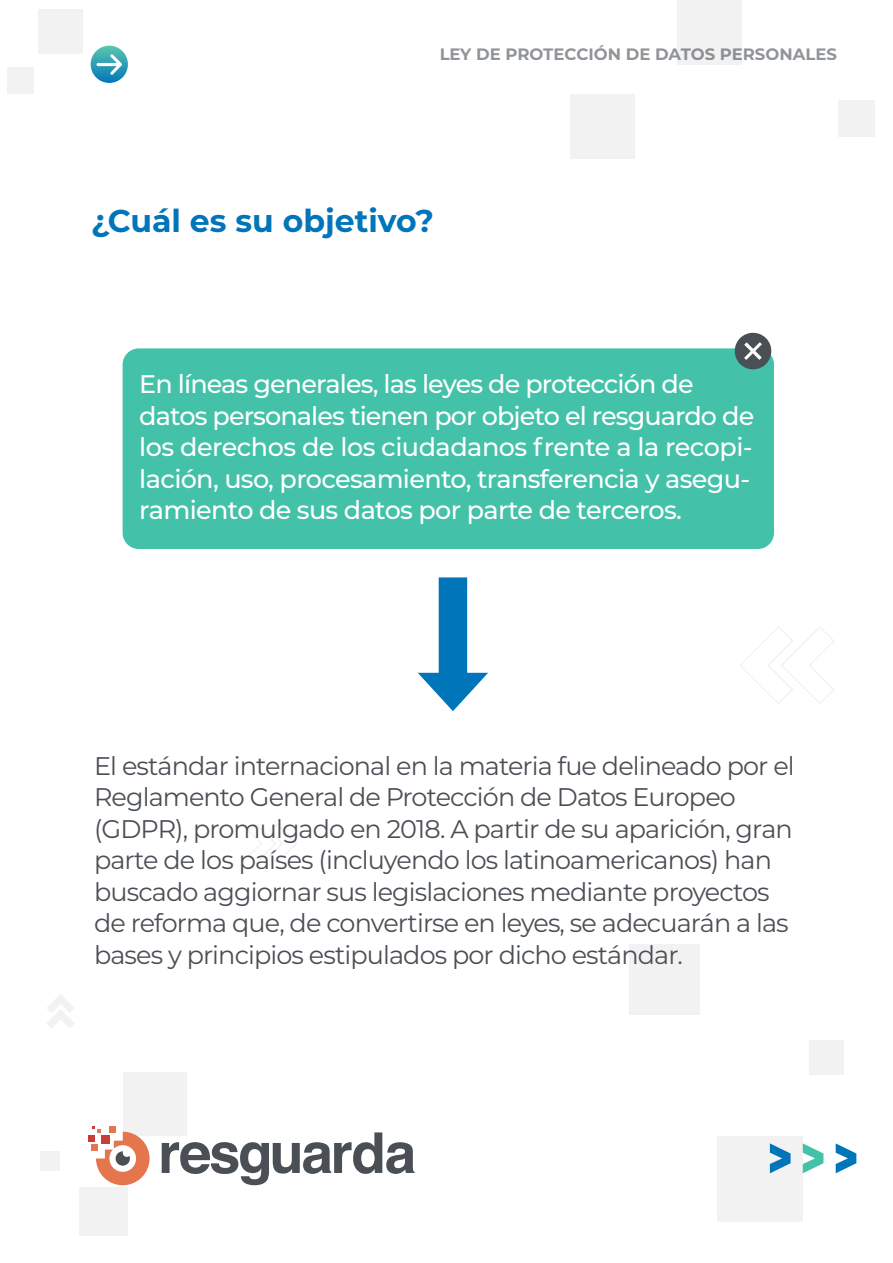
<style>
.page{position:relative;width:893px;height:1263px;background:#fff}
.page>*{position:absolute;margin:0;border:0;box-sizing:border-box;transform-origin:0 0}
.t1{font:700 31.5px "Montserrat";color:#0075ba}
.t2{font:25.5px/31.5px "Montserrat";letter-spacing:-.035em;color:#4a4f55}
.t3{font:500 25.5px/31.5px "Montserrat";letter-spacing:-.03em;color:#fff}
.t4{font:700 16.5px "Montserrat";color:#4a4f55}
</style>
<div class="page">
<div style="left:629px;top:944px;width:71px;height:70px;background:#f2f2f2"></div>
<div style="left:717px;top:1136px;width:86px;height:86px;background:#f2f2f2"></div>
<div style="left:809px;top:1040px;width:34px;height:35px;background:#f2f2f2"></div>
<div style="left:79px;top:1188px;width:49px;height:48px;background:#f2f2f2"></div>
<div style="left:41px;top:1151px;width:19px;height:19px;background:#f2f2f2"></div>
<div style="left:38px;top:9px;width:45px;height:44px;background:#f2f2f2"></div>
<div style="left:7px;top:67px;width:27px;height:26px;background:#f2f2f2"></div>
<div style="left:838px;top:100px;width:37px;height:37px;background:#f2f2f2"></div>
<div style="left:677px;top:1px;width:65px;height:64px;background:#f2f2f2"></div>
<div style="left:571px;top:94px;width:64px;height:64px;background:#f2f2f2"></div>
<div style="left:123px;top:1072px;width:64px;height:63px;background:#f2f2f2"></div>
<svg style="left:89px;top:1126px;width:61px;height:59px"></svg>
<svg style="left:162px;top:1132px;width:252px;height:53px"></svg>
<svg style="left:803px;top:1143px;width:20px;height:30px"></svg>
<svg style="left:770px;top:1143px;width:21px;height:30px"></svg>
<svg style="left:836px;top:1143px;width:20px;height:30px"></svg>
<svg style="left:91px;top:46px;width:37px;height:37px"></svg>
<svg style="left:97px;top:54px;width:25px;height:21px"></svg>
<svg style="left:740px;top:627px;width:94px;height:77px"></svg>
<svg style="left:47px;top:994px;width:27px;height:34px"></svg>
<svg style="left:249px;top:824px;width:48px;height:39px"></svg>
<div style="left:123px;top:348px;width:651px;height:201px;background:#44c1a9;border-radius:16px"></div>
<div style="left:439px;top:577px;width:28px;height:109px;background:#0075ba"></div>
<svg style="left:418px;top:673px;width:70px;height:38px"></svg>
<svg style="left:733px;top:332px;width:40px;height:38px"></svg>
<p class="t4" style="left:439px;top:42px;width:399px">LEY DE PROTECCIÓN DE DATOS PERSONALES</p>
<p class="t1" style="left:91px;top:198px;width:344px">¿Cuál es su objetivo?</p>
<p class="t3" style="left:139px;top:367px;width:616px">En líneas generales, las leyes de protección de datos personales tienen por objeto el resguardo de los derechos de los ciudadanos frente a la recopi&shy;lación, uso, procesamiento, transferencia y asegu&shy;ramiento de sus datos por parte de terceros.</p>
<p class="t2" style="left:94px;top:749px;width:702px">El estándar internacional en la materia fue delineado por el Reglamento General de Protección de Datos Europeo (GDPR), promulgado en 2018. A partir de su aparición, gran parte de los países (incluyendo los latinoamericanos) han buscado aggiornar sus legislaciones mediante proyectos de reforma que, de convertirse en leyes, se adecuarán a las bases y principios estipulados por dicho estándar.</p>
</div>
